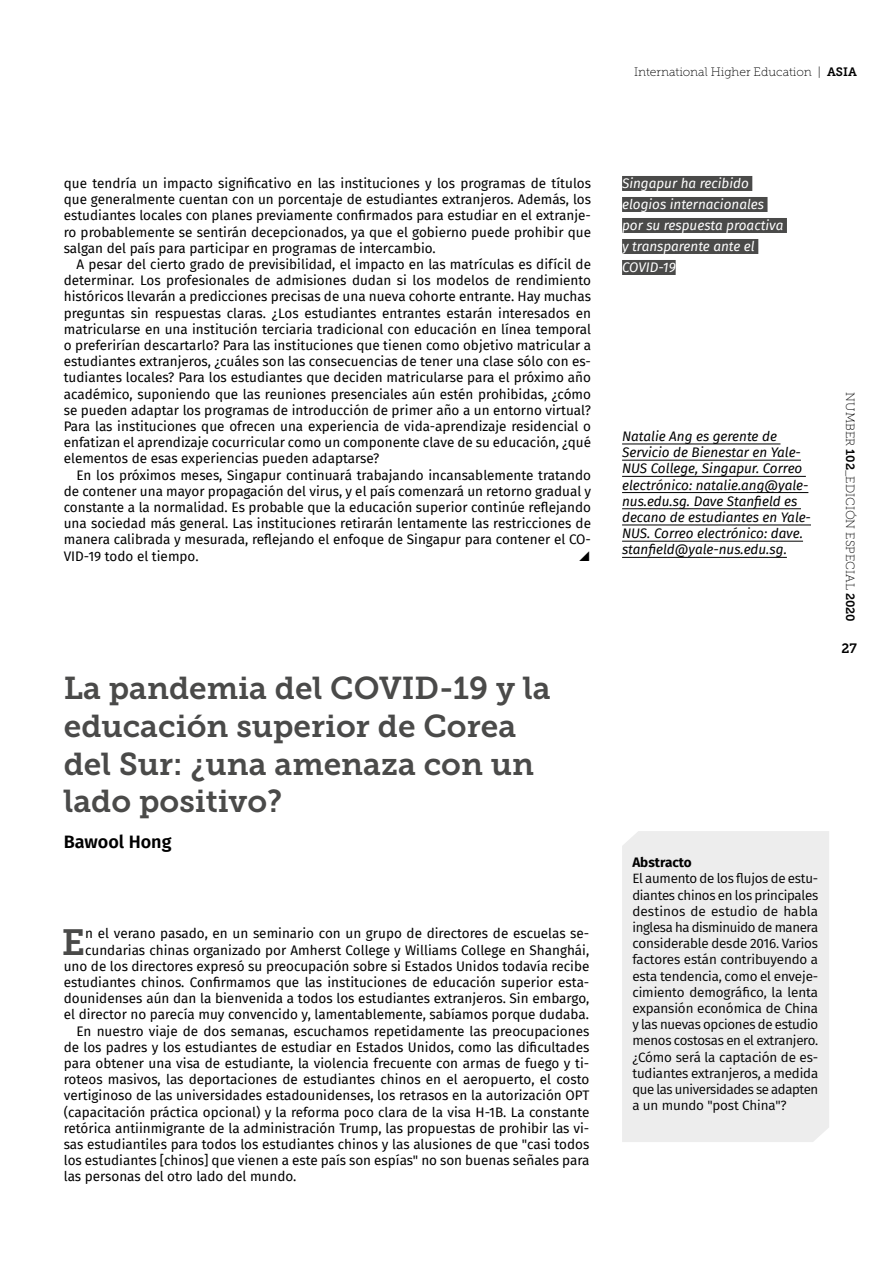
<style>
.page{position:relative;width:893px;height:1263px;background:#fff}
.page>*{position:absolute;margin:0;border:0;box-sizing:border-box;transform-origin:0 0}
.t1{font:36.3px "Museo Slab 700";color:#4a4a49}
.t2{font:31.5px/37.8px "Museo Slab 700";color:#4a4a49}
.t3{font:600 18px "Fira Sans";color:#000}
.t4{font:13.5px/16.2px "Fira Sans";color:#000;text-align:justify}
.t5{font:13.5px/16.2px "Fira Sans";letter-spacing:-.025em;color:#000;text-align:justify}
.t6{font:italic 13.5px/16.2px "Fira Sans";color:#000}
.t7{font:italic 13.5px/21px "Fira Sans";color:#fff}
.t8{font:700 13.5px "Fira Sans";color:#000}
.t9{font:13.5px "Museo Slab 700";color:#000}
.t10{font:12.15px "Museo Slab 100";color:#000}
.t11{font:12px "Museo Slab 100";color:#000}
.s1{font-family:"Museo Slab 700"}
</style>
<div class="page">
<div style="left:622px;top:176px;width:130px;height:15px;background:#4a4a49"></div>
<div style="left:622px;top:197px;width:145px;height:15px;background:#4a4a49"></div>
<div style="left:622px;top:218px;width:165px;height:15px;background:#4a4a49"></div>
<div style="left:622px;top:239px;width:136px;height:15px;background:#4a4a49"></div>
<div style="left:622px;top:260px;width:54px;height:15px;background:#4a4a49"></div>
<div style="left:622px;top:831px;width:207px;height:311px;background:#ededed"></div>
<hr style="left:622px;top:444px;width:158px;height:1px;background:#000">
<hr style="left:622px;top:460px;width:179px;height:1px;background:#000">
<hr style="left:622px;top:476px;width:184px;height:1px;background:#000">
<hr style="left:622px;top:492px;width:186px;height:1px;background:#000">
<hr style="left:622px;top:508px;width:179px;height:1px;background:#000">
<hr style="left:622px;top:525px;width:189px;height:1px;background:#000">
<hr style="left:622px;top:541px;width:181px;height:1px;background:#000">
<hr style="left:622px;top:557px;width:165px;height:1px;background:#000">
<p class="t10" style="left:634px;top:66px;width:224px">International Higher Education | <span class="s1">ASIA</span></p>
<p class="t4" style="left:64px;top:175px;width:529px">que tendría un impacto significativo en las instituciones y los programas de títulos que generalmente cuentan con un porcentaje de estudiantes extranjeros. Además, los estudiantes locales con planes previamente confirmados para estudiar en el extranje&shy;ro probablemente se sentirán decepcionados, ya que el gobierno puede prohibir que salgan del país para participar en programas de intercambio.</p>
<p class="t4" style="left:64px;top:256px;width:529px;text-indent:13px">A pesar del cierto grado de previsibilidad, el impacto en las matrículas es difícil de determinar. Los profesionales de admisiones dudan si los modelos de rendimiento históricos llevarán a predicciones precisas de una nueva cohorte entrante. Hay muchas preguntas sin respuestas claras. ¿Los estudiantes entrantes estarán interesados en matricularse en una institución terciaria tradicional con educación en línea temporal o preferirían descartarlo? Para las instituciones que tienen como objetivo matricular a estudiantes extranjeros, ¿cuáles son las consecuencias de tener una clase sólo con es&shy;tudiantes locales? Para los estudiantes que deciden matricularse para el próximo año académico, suponiendo que las reuniones presenciales aún estén prohibidas, ¿cómo se pueden adaptar los programas de introducción de primer año a un entorno virtual?<br>Para las instituciones que ofrecen una experiencia de vida-aprendizaje residencial o enfatizan el aprendizaje cocurricular como un componente clave de su educación, ¿qué elementos de esas experiencias pueden adaptarse?</p>
<p class="t4" style="left:64px;top:466px;width:529px;text-indent:13px">En los próximos meses, Singapur continuará trabajando incansablemente tratando de contener una mayor propagación del virus, y el país comenzará un retorno gradual y constante a la normalidad. Es probable que la educación superior continúe reflejando una sociedad más general. Las instituciones retirarán lentamente las restricciones de manera calibrada y mesurada, reflejando el enfoque de Singapur para contener el CO-VID-19 todo el tiempo.</p>
<h2 class="t2" style="left:64px;top:669px;width:488px">La pandemia del COVID-19 y la educación superior de Corea del Sur: ¿una amenaza con un lado positivo?</h2>
<h3 class="t3" style="left:64px;top:827px;width:109px">Bawool Hong</h3>
<h1 class="t1" style="left:62px;top:921px;width:25px">E</h1>
<p class="t4" style="left:85px;top:925px;width:506px">n el verano pasado, en un seminario con un grupo de directores de escuelas se-</p>
<p class="t4" style="left:85px;top:941px;width:506px">cundarias chinas organizado por Amherst College y Williams College en Shanghái,</p>
<p class="t4" style="left:64px;top:957px;width:527px">uno de los directores expresó su preocupación sobre si Estados Unidos todavía recibe</p>
<p class="t4" style="left:64px;top:974px;width:527px">estudiantes chinos. Confirmamos que las instituciones de educación superior esta-</p>
<p class="t4" style="left:64px;top:990px;width:527px">dounidenses aún dan la bienvenida a todos los estudiantes extranjeros. Sin embargo,</p>
<p class="t4" style="left:64px;top:1006px;width:527px">el director no parecía muy convencido y, lamentablemente, sabíamos porque dudaba.</p>
<p class="t4" style="left:77px;top:1022px;width:514px">En nuestro viaje de dos semanas, escuchamos repetidamente las preocupaciones</p>
<p class="t4" style="left:64px;top:1038px;width:527px">de los padres y los estudiantes de estudiar en Estados Unidos, como las dificultades</p>
<p class="t4" style="left:64px;top:1055px;width:527px">para obtener una visa de estudiante, la violencia frecuente con armas de fuego y ti-</p>
<p class="t4" style="left:64px;top:1071px;width:527px">roteos masivos, las deportaciones de estudiantes chinos en el aeropuerto, el costo</p>
<p class="t4" style="left:64px;top:1087px;width:527px">vertiginoso de las universidades estadounidenses, los retrasos en la autorización OPT</p>
<p class="t4" style="left:64px;top:1103px;width:527px">(capacitación práctica opcional) y la reforma poco clara de la visa H-1B. La constante</p>
<p class="t4" style="left:64px;top:1119px;width:527px">retórica antiinmigrante de la administración Trump, las propuestas de prohibir las vi-</p>
<p class="t4" style="left:64px;top:1136px;width:527px">sas estudiantiles para todos los estudiantes chinos y las alusiones de que "casi todos</p>
<p class="t4" style="left:64px;top:1152px;width:527px">los estudiantes [chinos] que vienen a este país son espías" no son buenas señales para</p>
<p class="t4" style="left:64px;top:1168px;width:234px">las personas del otro lado del mundo.</p>
<p class="t7" style="left:622px;top:172px;width:163px">Singapur ha recibido elogios internacionales por su respuesta proactiva y transparente ante el<br>COVID-19</p>
<p class="t6" style="left:622px;top:428px;width:190px">Natalie Ang es gerente de<br>Servicio de Bienestar en Yale-<br>NUS College, Singapur. Correo electrónico: natalie.ang@yale&shy;nus.edu.sg. Dave Stanfield es decano de estudiantes en Yale-<br>NUS. Correo electrónico: dave. stanfield@yale-nus.edu.sg.</p>
<p class="t11" style="left:857px;top:392px;width:231px;rotate:90deg">NUMBER <span class="s1">102</span>_EDICIÓN ESPECIAL <span class="s1">2020</span></p>
<p class="t9" style="left:841px;top:641px;width:17px">27</p>
<p class="t8" style="left:632px;top:851px;width:61px">Abstracto</p>
<p class="t5" style="left:632px;top:870px;width:187px">El aumento de los flujos de estu&shy;diantes chinos en los principales destinos de estudio de habla inglesa ha disminuido de manera considerable desde 2016. Varios factores están contribuyendo a esta tendencia, como el enveje&shy;cimiento demográfico, la lenta expansión económica de China y las nuevas opciones de estudio menos costosas en el extranjero. ¿Cómo será la captación de es&shy;tudiantes extranjeros, a medida que las universidades se adapten a un mundo "post China"?</p>
</div>
